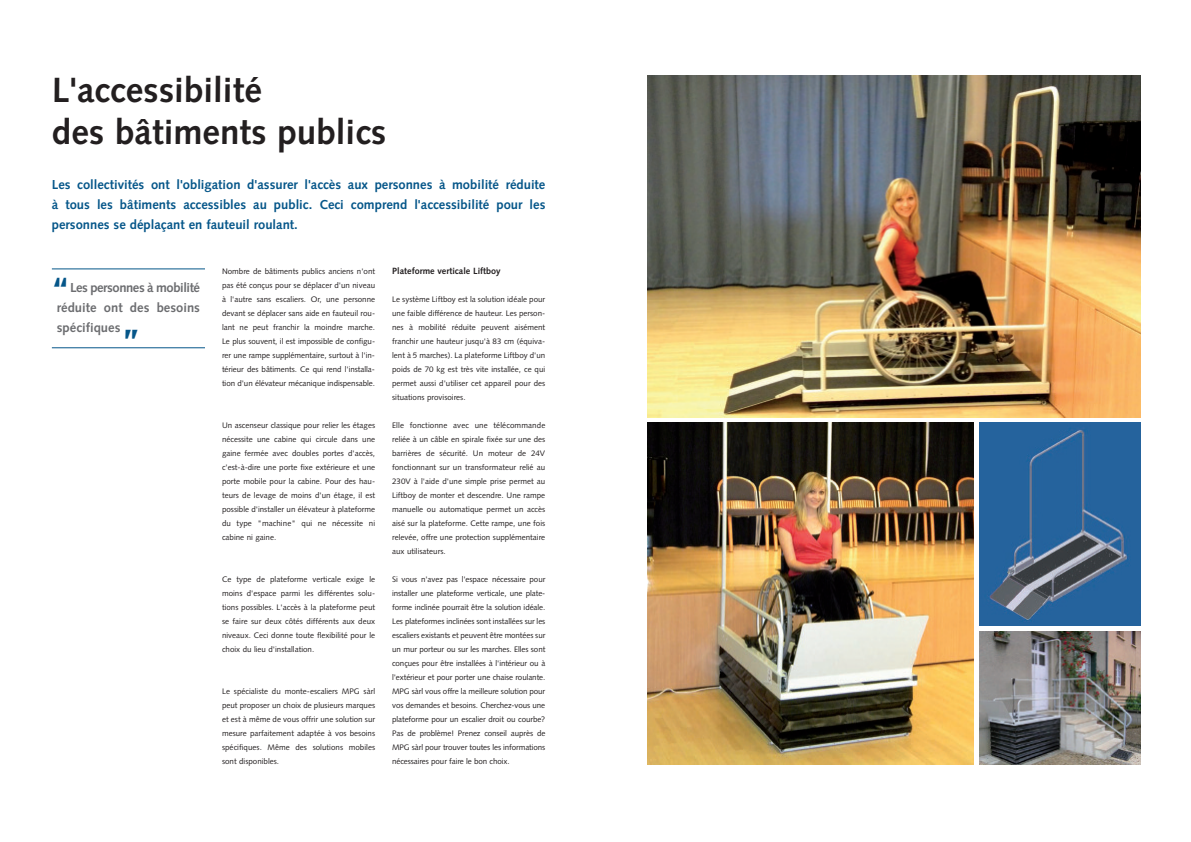
<style>
.page{position:relative;width:1191px;height:842px;background:#fff}
.page>*{position:absolute;margin:0;border:0;box-sizing:border-box;transform-origin:0 0}
.t1{font:700 35px/42px "Syntax";color:#231f20}
.t2{font:700 35px "Syntax";color:#055689}
.t3{font:700 13px/20px "Syntax";color:#055689;text-align:justify}
.t4{font:700 13px/20px "Syntax";color:#6c6d70;text-align:justify}
.t5{font:700 9px "Syntax";color:#231f20}
.t6{font:8px/14px "Syntax";color:#231f20;text-align:justify}
</style>
<div class="page">
<hr style="left:52px;top:268px;width:153px;height:1px;background:#055689">
<hr style="left:52px;top:347px;width:153px;height:1px;background:#055689">
<img style="left:647px;top:76px;width:493px;height:341px">
<img style="left:647px;top:423px;width:326px;height:341px">
<img style="left:979px;top:631px;width:161px;height:133px">
<img style="left:979px;top:423px;width:161px;height:202px">
<h1 class="t1" style="left:52px;top:72px;width:336px">L'accessibilité<br>des bâtiments publics</h1>
<h2 class="t3" style="left:52px;top:176px;width:495px">Les collectivités ont l'obligation d'assurer l'accès aux personnes à mobilité réduite à tous les bâtiments accessibles au public. Ceci comprend l'accessibilité pour les personnes se déplaçant en fauteuil roulant.</h2>
<h1 class="t2" style="left:51px;top:275px;width:21px">“</h1>
<h2 class="t4" style="left:57px;top:279px;width:145px;text-indent:13px">Les personnes à mobilité réduite ont des besoins spécifiques</h2>
<h1 class="t2" style="left:121px;top:327px;width:21px">”</h1>
<p class="t6" style="left:222px;top:265px;width:155px">Nombre de bâtiments publics anciens n'ont pas été conçus pour se déplacer d'un niveau à l'autre sans escaliers. Or, une personne devant se déplacer sans aide en fauteuil rou&shy;lant ne peut franchir la moindre marche.<br>Le plus souvent, il est impossible de configu&shy;rer une rampe supplémentaire, surtout à l'in&shy;térieur des bâtiments. Ce qui rend l'installa&shy;tion d'un élévateur mécanique indispensable.</p>
<p class="t6" style="left:222px;top:419px;width:155px">Un ascenseur classique pour relier les étages nécessite une cabine qui circule dans une gaine fermée avec doubles portes d'accès, c'est-à-dire une porte fixe extérieure et une porte mobile pour la cabine. Pour des hau&shy;teurs de levage de moins d'un étage, il est possible d'installer un élévateur à plateforme du type "machine" qui ne nécessite ni cabine ni gaine.</p>
<p class="t6" style="left:222px;top:573px;width:155px">Ce type de plateforme verticale exige le moins d'espace parmi les différentes solu&shy;tions possibles. L'accès à la plateforme peut se faire sur deux côtés différents aux deux niveaux. Ceci donne toute flexibilité pour le choix du lieu d'installation.</p>
<p class="t6" style="left:222px;top:685px;width:155px">Le spécialiste du monte-escaliers MPG sàrl peut proposer un choix de plusieurs marques et est à même de vous offrir une solution sur mesure parfaitement adaptée à vos besoins spécifiques. Même des solutions mobiles sont disponibles.</p>
<p class="t5" style="left:392px;top:267px;width:110px">Plateforme verticale Liftboy</p>
<p class="t6" style="left:392px;top:293px;width:155px">Le système Liftboy est la solution idéale pour une faible différence de hauteur. Les person&shy;nes à mobilité réduite peuvent aisément franchir une hauteur jusqu'à 83 cm (équiva&shy;lent à 5 marches). La plateforme Liftboy d'un poids de 70 kg est très vite installée, ce qui permet aussi d'utiliser cet appareil pour des situations provisoires.</p>
<p class="t6" style="left:392px;top:419px;width:155px">Elle fonctionne avec une télécommande reliée à un câble en spirale fixée sur une des barrières de sécurité. Un moteur de 24V fonctionnant sur un transformateur relié au 230V à l'aide d'une simple prise permet au Liftboy de monter et descendre. Une rampe manuelle ou automatique permet un accès aisé sur la plateforme. Cette rampe, une fois relevée, offre une protection supplémentaire aux utilisateurs.</p>
<p class="t6" style="left:392px;top:573px;width:155px">Si vous n'avez pas l'espace nécessaire pour installer une plateforme verticale, une plate&shy;forme inclinée pourrait être la solution idéale.<br>Les plateformes inclinées sont installées sur les escaliers existants et peuvent être montées sur un mur porteur ou sur les marches. Elles sont conçues pour être installées à l'intérieur ou à l'extérieur et pour porter une chaise roulante.<br>MPG sàrl vous offre la meilleure solution pour vos demandes et besoins. Cherchez-vous une plateforme pour un escalier droit ou courbe?<br>Pas de problème! Prenez conseil auprès de MPG sàrl pour trouver toutes les informations nécessaires pour faire le bon choix.</p>
</div>
